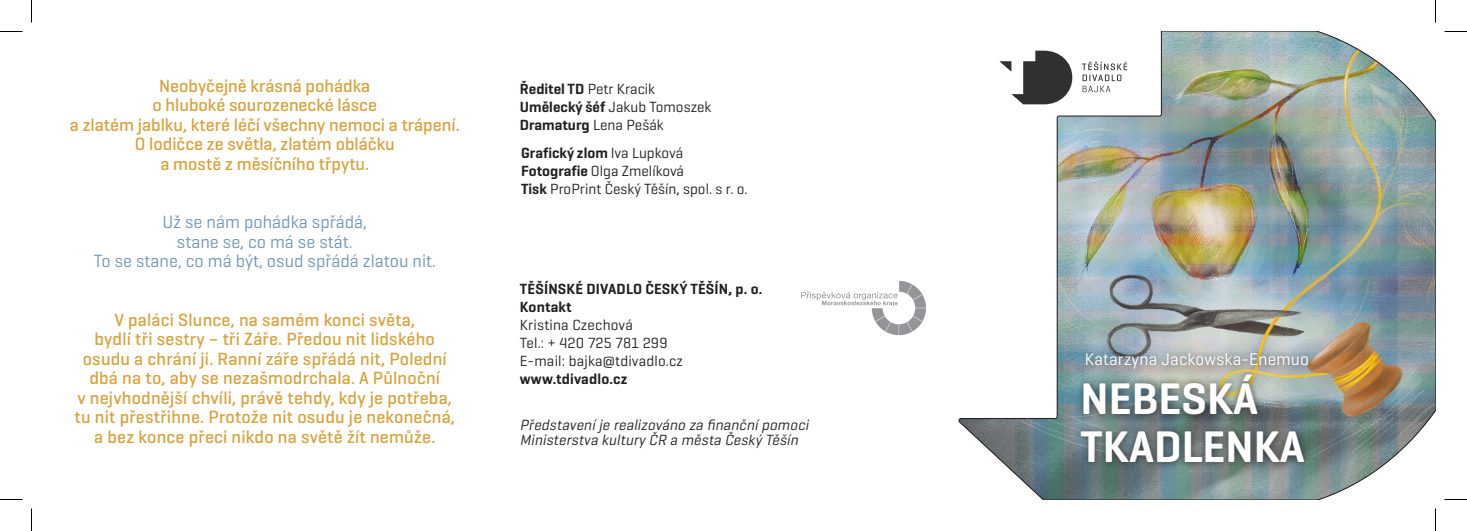
<style>
.page{position:relative;width:1467px;height:531px;background:#fff}
.page>*{position:absolute;margin:0;border:0;box-sizing:border-box;transform-origin:0 0}
.t1{font:600 45px/48px "Geogrotesque";color:#fff}
.t2{font:500 18px/19.5px "Geogrotesque";letter-spacing:.01em;color:#d8a13a;text-align:center}
.t3{font:18px/19.5px "Geogrotesque";color:#7097b8;text-align:center}
.t4{font:17.25px "Geogrotesque";letter-spacing:.01em;color:#fff}
.t5{font:15px/18px "Geogrotesque";color:#231f20}
.t6{font:italic 15px/15px "Geogrotesque";color:#231f20}
.t7{font:600 15px/18px "Geogrotesque";letter-spacing:.01em;color:#231f20}
.s1{font-weight:600}
</style>
<div class="page">
<img style="left:958px;top:32px;width:477px;height:467px">
<div style="left:1079px;top:346px;width:237px;height:31px;background:#231f20;opacity:.75"></div>
<div style="left:1074px;top:367px;width:238px;height:104px;background:#231f20;opacity:.75"></div>
<svg style="left:999px;top:51px;width:73px;height:53px"></svg>
<svg style="left:1081px;top:62px;width:46px;height:30px"></svg>
<svg style="left:801px;top:281px;width:124px;height:54px"></svg>
<svg style="left:0;top:31px;width:22px;height:1px"></svg>
<svg style="left:1444px;top:31px;width:22px;height:1px"></svg>
<svg style="left:0;top:499px;width:22px;height:1px"></svg>
<svg style="left:1444px;top:499px;width:22px;height:1px"></svg>
<svg style="left:31px;top:0;width:1px;height:22px"></svg>
<svg style="left:31px;top:508px;width:1px;height:23px"></svg>
<p class="t2" style="left:159px;top:75px;width:213px">Neobyčejně krásná pohádka</p>
<p class="t2" style="left:70px;top:95px;width:391px">o hluboké sourozenecké lásce<br>a zlatém jablku, které léčí všechny nemoci a trápení.<br>O lodičce ze světla, zlatém obláčku<br>a mostě z měsíčního třpytu.</p>
<p class="t3" style="left:94px;top:212px;width:343px">Už se nám pohádka spřádá,<br>stane se, co má se stát.<br>To se stane, co má být, osud spřádá zlatou nit.</p>
<p class="t2" style="left:75px;top:309px;width:382px">V paláci Slunce, na samém konci světa,<br>bydlí tři sestry – tři Záře. Předou nit lidského osudu a chrání ji. Ranní záře spřádá nit, Polední dbá na to, aby se nezašmodrchala. A Půlnoční<br>v nejvhodnější chvíli, právě tehdy, kdy je potřeba, tu nit přestřihne. Protože nit osudu je nekonečná, a bez konce přeci nikdo na světě žít nemůže.</p>
<p class="t5" style="left:520px;top:79px;width:193px"><span class="s1">Ředitel TD</span> Petr Kracik<br><span class="s1">Umělecký šéf</span> Jakub Tomoszek<br><span class="s1">Dramaturg</span> Lena Pešák</p>
<p class="t5" style="left:521px;top:143px;width:228px"><span class="s1">Grafický zlom</span> Iva Lupková<br><span class="s1">Fotografie</span> Olga Zmelíková<br><span class="s1">Tisk</span> ProPrint Český Těšín, spol. s r. o.</p>
<p class="t7" style="left:520px;top:279px;width:244px">TĚŠÍNSKÉ DIVADLO ČESKÝ TĚŠÍN, p. o.<br>Kontakt</p>
<p class="t5" style="left:520px;top:315px;width:114px">Kristina Czechová</p>
<p class="t5" style="left:520px;top:333px;width:149px">Tel.: + 420 725 781 299</p>
<p class="t5" style="left:520px;top:351px;width:165px">E-mail: bajka@tdivadlo.cz</p>
<p class="t7" style="left:520px;top:369px;width:109px">www.tdivadlo.cz</p>
<p class="t6" style="left:520px;top:417px;width:293px">Představeníje realizováno za finančnípomoci<br>Ministerstva kultury ČR a města Český Těšín</p>
<p class="t4" style="left:1084px;top:348px;width:225px">Katarzyna Jackowska-Enemuo</p>
<p class="t1" style="left:1080px;top:374px;width:226px">NEBESKÁ<br>TKADLENKA</p>
</div>
